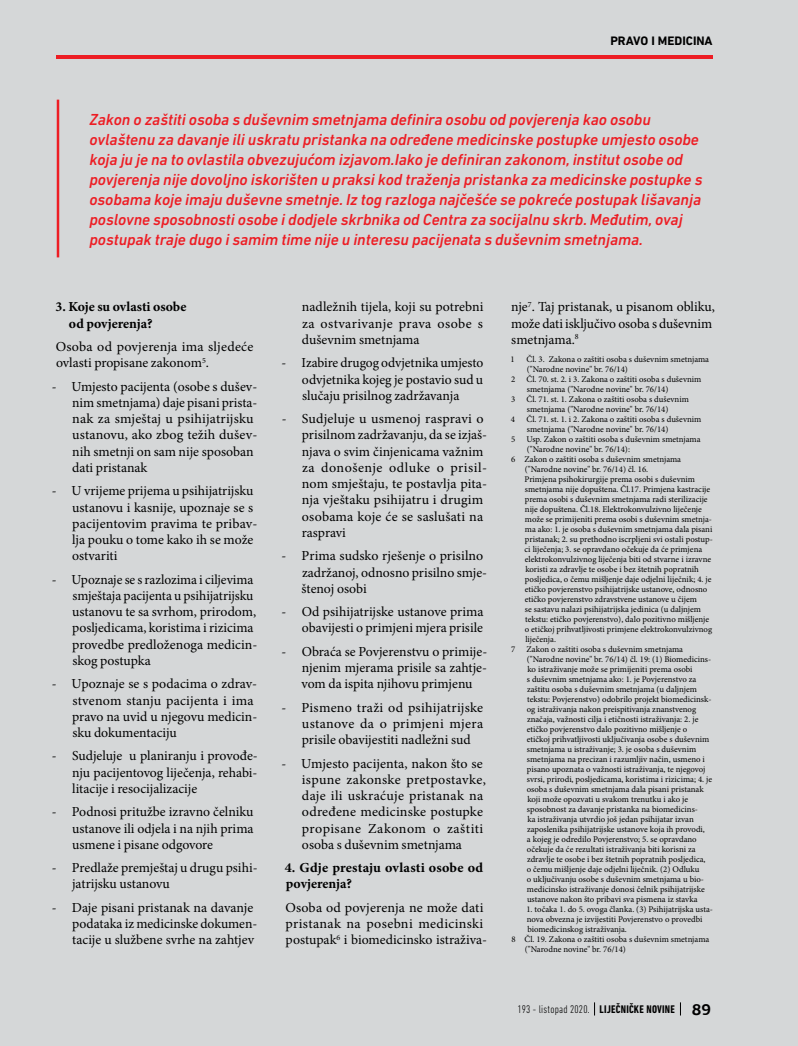
<style>
.page{position:relative;width:798px;height:1046px;background:#fff}
.page>*{position:absolute;margin:0;border:0;box-sizing:border-box;transform-origin:0 0}
.t1{font:italic 500 16.25px/20px "DIN Next LT Pro";letter-spacing:-.005em;color:#ed1d24}
.t2{font:13.75px/16.2px "Minion Pro";color:#000}
.t3{font:700 13.75px/16.2px "Minion Pro";letter-spacing:.005em;color:#000}
.t4{font:700 12.5px "DIN Next LT Pro";color:#000}
.t5{font:300 condensed 11.25px "DIN Next LT Pro";letter-spacing:.02em;color:#000}
.t6{font:8.75px/10px "Minion Pro";color:#000}
.s1{font-style:italic}
.s2{font-weight:700}
.s3{font-family:"PF Agora Slab Pro";font-weight:700;font-stretch:normal;font-size:16.25px}
</style>
<div class="page">
<div style="left:0;top:0;width:797px;height:1045px;background:#d5d7d8"></div>
<hr style="left:57px;top:55px;width:655px;height:3px;background:#ed1d24">
<svg style="left:680px;top:1002px;width:1px;height:13px"></svg>
<svg style="left:594px;top:1002px;width:1px;height:13px"></svg>
<hr style="left:57px;top:100px;width:2px;height:157px;background:#ed1d24">
<h3 class="t4" style="left:610px;top:33px;width:104px">PRAVO I MEDICINA</h3>
<p class="t1" style="left:89px;top:109px;width:614px">Zakon o zaštiti osoba s duševnim smetnjama definira osobu od povjerenja kao osobu ovlaštenu za davanje ili uskratu pristanka na određene medicinske postupke umjesto osobe koja ju je na to ovlastila obvezujućom izjavom.Iako je definiran zakonom, institut osobe od povjerenja nije dovoljno iskorišten u praksi kod traženja pristanka za medicinske postupke s osobama koje imaju duševne smetnje. Iz tog razloga najčešće se pokreće postupak lišavanja poslovne sposobnosti osobe i dodjele skrbnika od Centra za socijalnu skrb. Međutim, ovaj postupak traje dugo i samim time nije u interesu pacijenata s duševnim smetnjama.</p>
<h2 class="t3" style="left:69px;top:298px;width:119px;text-indent:-13px">3. Koje su ovlasti osobe od povjerenja?</h2>
<h2 class="t2" style="left:56px;top:338px;width:199px">Osoba od povjerenja ima sljedeće ovlasti propisane zakonom<sup>5</sup>.</h2>
<h2 class="t2" style="left:72px;top:378px;width:187px;text-indent:-20px"><span class="s1">-</span> Umjesto pacijenta (osobe s dušev&shy;nim smetnjama) daje pisani prista&shy;nak za smještaj u psihijatrijsku ustanovu, ako zbog težih dušev&shy;nih smetnji on sam nije sposoban dati pristanak</h2>
<h2 class="t2" style="left:72px;top:482px;width:187px;text-indent:-20px"><span class="s1">-</span> U vrijeme prijema u psihijatrijsku ustanovu i kasnije, upoznaje se s pacijentovim pravima te pribav&shy;lja pouku o tome kako ih se može ostvariti</h2>
<h2 class="t2" style="left:72px;top:571px;width:187px;text-indent:-20px"><span class="s1">-</span> Upoznaje se s razlozima i ciljevima smještaja pacijenta u psihijatrijsku ustanovu te sa svrhom, prirodom, posljedicama, koristima i rizicima provedbe predloženoga medicin&shy;skog postupka</h2>
<h2 class="t2" style="left:72px;top:675px;width:187px;text-indent:-20px"><span class="s1">-</span> Upoznaje se s podacima o zdrav&shy;stvenom stanju pacijenta i ima pravo na uvid u njegovu medicin&shy;sku dokumentaciju</h2>
<h2 class="t2" style="left:72px;top:747px;width:187px;text-align:justify;text-indent:-20px"><span class="s1">-</span> Sudjeluje u planiranju i provođe&shy;nju pacijentovog liječenja, rehabi&shy;litacije i resocijalizacije</h2>
<h2 class="t2" style="left:72px;top:803px;width:183px;text-align:justify;text-indent:-20px"><span class="s1">-</span> Podnosi pritužbe izravno čelniku ustanove ili odjela i na njih prima usmene i pisane odgovore</h2>
<h2 class="t2" style="left:72px;top:859px;width:187px;text-indent:-20px"><span class="s1">-</span> Predlaže premještaj u drugu psihi&shy;jatrijsku ustanovu</h2>
<h2 class="t2" style="left:72px;top:899px;width:187px;text-indent:-20px"><span class="s1">-</span> Daje pisani pristanak na davanje podataka iz medicinske dokumen&shy;tacije u službene svrhe na zahtjev</h2>
<h2 class="t2" style="left:302px;top:299px;width:183px;text-align:justify">nadležnih tijela, koji su potrebni za ostvarivanje prava osobe s duševnim smetnjama</h2>
<h2 class="t2" style="left:302px;top:355px;width:183px;text-align:justify;text-indent:-20px"><span class="s1">-</span> Izabire drugog odvjetnika umjesto odvjetnika kojeg je postavio sud u slučaju prisilnog zadržavanja</h2>
<p class="t2" style="left:302px;top:410px;width:187px;text-indent:-20px"><span class="s1">-</span> Sudjeluje u usmenoj raspravi o prisilnom zadržavanju, da se izjaš&shy;njava o svim činjenicama važnim za donošenje odluke o prisil&shy;nom smještaju, te postavlja pita&shy;nja vještaku psihijatru i drugim osobama koje će se saslušati na raspravi</p>
<h2 class="t2" style="left:301px;top:547px;width:187px;text-indent:-20px"><span class="s1">-</span> Prima sudsko rješenje o prisilno zadržanoj, odnosno prisilno smje&shy;štenoj osobi</h2>
<h2 class="t2" style="left:281px;top:603px;width:203px;text-align:right"><span class="s1">-</span> Od psihijatrijske ustanove prima obavijesti o primjeni mjera prisile</h2>
<h2 class="t2" style="left:301px;top:643px;width:187px;text-align:justify;text-indent:-20px"><span class="s1">-</span> Obraća se Povjerenstvu o primije&shy;njenim mjerama prisile sa zahtje&shy;vom da ispita njihovu primjenu</h2>
<h2 class="t2" style="left:302px;top:699px;width:183px;text-align:justify;text-indent:-20px"><span class="s1">-</span> Pismeno traži od psihijatrijske ustanove da o primjeni mjera prisile obavijestiti nadležni sud</h2>
<h2 class="t2" style="left:302px;top:755px;width:185px;text-indent:-20px"><span class="s1">-</span> Umjesto pacijenta, nakon što se ispune zakonske pretpostavke, daje ili uskraćuje pristanak na određene medicinske postupke propisane Zakonom o zaštiti osoba s duševnim smetnjama</h2>
<h2 class="t3" style="left:284px;top:859px;width:200px">4. Gdje prestaju ovlasti osobe od povjerenja?</h2>
<h2 class="t2" style="left:285px;top:899px;width:203px">Osoba od povjerenja ne može dati pristanak na posebni medicinski postupak<sup>6</sup> i biomedicinsko istraživa-</h2>
<h2 class="t2" style="left:511px;top:299px;width:205px">nje<sup>7</sup>. Taj pristanak, u pisanom obliku, može dati isključivo osoba s duševnim smetnjama.<sup>8</sup></h2>
<p class="t6" style="left:510px;top:354px;width:6px">1</p>
<p class="t6" style="left:526px;top:354px;width:184px">Čl. 3. Zakona o zaštiti osoba s duševnim smetnjama ("Narodne novine" br. 76/14)</p>
<p class="t6" style="left:511px;top:374px;width:6px">2</p>
<p class="t6" style="left:526px;top:374px;width:176px">Čl. 70. st. 2. i 3. Zakona o zaštiti osoba s duševnim smetnjama ("Narodne novine" br. 76/14)</p>
<p class="t6" style="left:511px;top:394px;width:6px">3</p>
<p class="t6" style="left:526px;top:394px;width:164px">Čl. 71. st. 1. Zakona o zaštiti osoba s duševnim smetnjama ("Narodne novine" br. 76/14)</p>
<p class="t6" style="left:510px;top:414px;width:6px">4</p>
<p class="t6" style="left:526px;top:414px;width:176px">Čl. 71. st. 1. i 2. Zakona o zaštiti osoba s duševnim smetnjama ("Narodne novine" br. 76/14)</p>
<p class="t6" style="left:511px;top:434px;width:6px">5</p>
<p class="t6" style="left:526px;top:434px;width:175px">Usp. Zakon o zaštiti osoba s duševnim smetnjama</p>
<p class="t6" style="left:526px;top:444px;width:105px">("Narodne novine" br. 76/14):</p>
<p class="t6" style="left:511px;top:454px;width:171px">6 Zakon o zaštiti osoba s duševnim smetnjama</p>
<p class="t6" style="left:524px;top:464px;width:125px">("Narodne novine" br. 76/14) čl. 16.</p>
<p class="t6" style="left:524px;top:474px;width:172px">Primjena psihokirurgije prema osobi s duševnim</p>
<p class="t6" style="left:524px;top:484px;width:187px">smetnjama nije dopuštena. Čl.17. Primjena kastracije</p>
<p class="t6" style="left:524px;top:494px;width:184px">prema osobi s duševnim smetnjama radi sterilizacije</p>
<p class="t6" style="left:524px;top:504px;width:178px">nije dopuštena. Čl.18. Elektrokonvulzivno liječenje</p>
<p class="t6" style="left:524px;top:514px;width:189px">može se primijeniti prema osobi s duševnim smetnja-</p>
<p class="t6" style="left:524px;top:524px;width:189px">ma ako: 1. je osoba s duševnim smetnjama dala pisani</p>
<p class="t6" style="left:524px;top:534px;width:189px">pristanak; 2. su prethodno iscrpljeni svi ostali postup-</p>
<p class="t6" style="left:524px;top:544px;width:179px">ci liječenja; 3. se opravdano očekuje da će primjena</p>
<p class="t6" style="left:524px;top:554px;width:188px">elektrokonvulzivnog liječenja biti od stvarne i izravne</p>
<p class="t6" style="left:525px;top:564px;width:175px">koristi za zdravlje te osobe i bez štetnih popratnih</p>
<p class="t6" style="left:524px;top:574px;width:188px">posljedica, o čemu mišljenje daje odjelni liječnik; 4. je</p>
<p class="t6" style="left:524px;top:584px;width:184px">etičko povjerenstvo psihijatrijske ustanove, odnosno</p>
<p class="t6" style="left:524px;top:594px;width:174px">etičko povjerenstvo zdravstvene ustanove u čijem</p>
<p class="t6" style="left:524px;top:604px;width:177px">se sastavu nalazi psihijatrijska jedinica (u daljnjem</p>
<p class="t6" style="left:525px;top:614px;width:185px">tekstu: etičko povjerenstvo), dalo pozitivno mišljenje</p>
<p class="t6" style="left:524px;top:624px;width:189px">o etičkoj prihvatljivosti primjene elektrokonvulzivnog</p>
<p class="t6" style="left:525px;top:634px;width:32px">liječenja.</p>
<p class="t6" style="left:511px;top:644px;width:6px">7</p>
<p class="t6" style="left:526px;top:644px;width:187px">Zakon o zaštiti osoba s duševnim smetnjama ("Narodne novine" br. 76/14) čl. 19: (1) Biomedicins&shy;ko istraživanje može se primijeniti prema osobi<br>s duševnim smetnjama ako: 1. je Povjerenstvo za zaštitu osoba s duševnim smetnjama (u daljnjem tekstu: Povjerenstvo) odobrilo projekt biomedicinsk&shy;og istraživanja nakon preispitivanja znanstvenog značaja, važnosti cilja i etičnosti istraživanja: 2. je etičko povjerenstvo dalo pozitivno mišljenje o etičkoj prihvatljivosti uključivanja osobe s duševnim smetnjama u istraživanje; 3. je osoba s duševnim smetnjama na precizan i razumljiv način, usmeno i pisano upoznata o važnosti istraživanja, te njegovoj svrsi, prirodi, posljedicama, koristima i rizicima; 4. je osoba s duševnim smetnjama dala pisani pristanak koji može opozvati u svakom trenutku i ako je sposobnost za davanje pristanka na biomedicins-<br>ka istraživanja utvrdio još jedan psihijatar izvan zaposlenika psihijatrijske ustanove koja ih provodi,<br>a kojeg je odredilo Povjerenstvo; 5. se opravdano očekuje da će rezultati istraživanja biti korisni za zdravlje te osobe i bez štetnih popratnih posljedica,<br>o čemu mišljenje daje odjelni liječnik. (2) Odluku<br>o uključivanju osobe s duševnim smetnjama u bio&shy;medicinsko istraživanje donosi čelnik psihijatrijske ustanove nakon što pribavi sva pismena iz stavka</p>
<p class="t6" style="left:526px;top:904px;width:188px">1. točaka 1. do 5. ovoga članka. (3) Psihijatrijska usta-</p>
<p class="t6" style="left:526px;top:914px;width:177px">nova obvezna je izvijestiti Povjerenstvo o provedbi</p>
<p class="t6" style="left:527px;top:924px;width:101px">biomedicinskog istraživanja.</p>
<p class="t6" style="left:511px;top:934px;width:199px">8 Čl. 19. Zakona o zaštiti osoba s duševnim smetnjama</p>
<p class="t6" style="left:524px;top:944px;width:103px">("Narodne novine" br. 76/14)</p>
<p class="t5" style="left:517px;top:1002px;width:195px">193 - listopad 2020. <span class="s2">LIJEČNIČKE NOVINE</span> <span class="s3">89</span></p>
</div>
